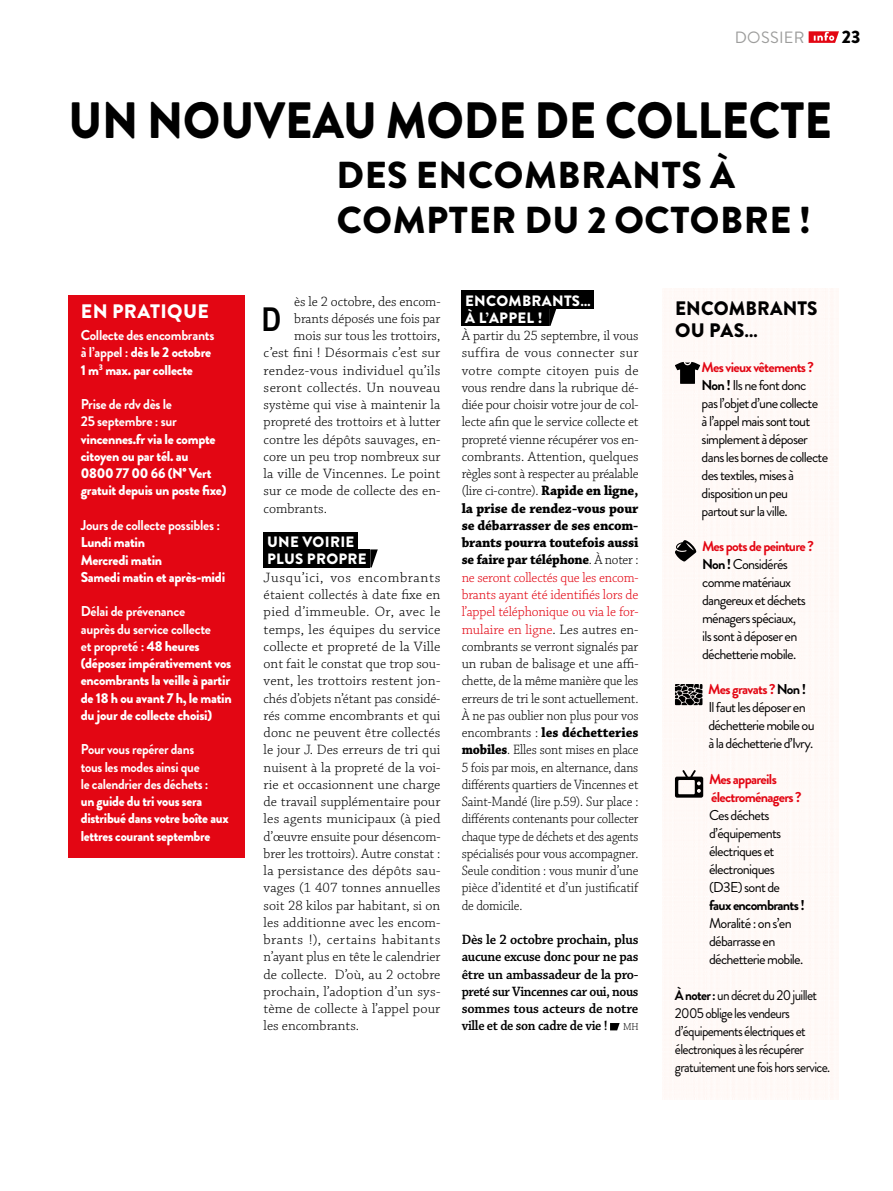
<style>
.page{position:relative;width:893px;height:1191px;background:#fff}
.page>*{position:absolute;margin:0;border:0;box-sizing:border-box;transform-origin:0 0}
.t1{font:900 51px "Brandon Grotesque";color:#000;scale:.92 1}
.t2{font:900 37.5px/45px "Brandon Grotesque";letter-spacing:.015em;color:#000}
.t3{font:700 32.85px "Arial Narrow";color:#000}
.t4{font:900 19.5px/22.5px "Brandon Grotesque";letter-spacing:.005em;color:#000}
.t5{font:900 19.5px "Brandon Grotesque";letter-spacing:.02em;color:#fff}
.t6{font:900 18px "Brandon Grotesque";color:#000}
.t7{font:16.35px "Brandon Grotesque";letter-spacing:.02em;color:#9d9d9c}
.t8{font:900 15px/17.2px "Brandon Grotesque";letter-spacing:.02em;color:#fff}
.t9{font:300 14.25px/17.2px "Chaparral Pro";color:#000;text-align:justify}
.t10{font:14.25px/18px "Brandon Grotesque";letter-spacing:-.05em;color:#000}
.t11{font:900 14.25px/17.2px "Brandon Grotesque";letter-spacing:-.02em;color:#fff}
.t12{font:600 14.25px/17.2px "Chaparral Pro";letter-spacing:-.02em;color:#000;text-align:justify;scale:.96 1}
.t13{font:14.25px/18px "Brandon Grotesque";letter-spacing:-.05em;color:#000;scale:.94 1}
.t14{font:700 14.25px/17.2px "Brandon Grotesque";letter-spacing:-.02em;color:#fff}
.t15{font:900 14.25px/17.2px "Brandon Grotesque";letter-spacing:-.02em;color:#fff;scale:.94 1}
.t16{font:700 14.25px/17.2px "Brandon Grotesque";letter-spacing:-.02em;color:#fff;scale:.94 1}
.t17{font:700 14.25px/18px "Brandon Grotesque";letter-spacing:-.05em;color:#e30613}
.t18{font:300 14.25px "Chaparral Pro";letter-spacing:.02em;color:#000}
.t19{font:700 14.25px "Brandon Grotesque";letter-spacing:-.05em;color:#000}
.t20{font:300 10.5px "Chaparral Pro";color:#000;scale:.94 1}
.s1{font-weight:900}
.s2{font-weight:700}
.s3{color:#e30613}
.s4{font-weight:700;color:#e30613}
</style>
<div class="page">
<div style="left:264px;top:532px;width:94px;height:18px;background:#000"></div>
<div style="left:264px;top:549px;width:106px;height:18px;background:#000"></div>
<svg style="left:370px;top:549px;width:8px;height:18px"></svg>
<div style="left:462px;top:291px;width:132px;height:18px;background:#000"></div>
<div style="left:462px;top:308px;width:87px;height:18px;background:#000"></div>
<svg style="left:549px;top:309px;width:8px;height:17px"></svg>
<svg style="left:610px;top:1023px;width:10px;height:7px"></svg>
<div style="left:68px;top:295px;width:177px;height:563px;background:#e30613"></div>
<img style="left:664px;top:288px;width:174px;height:811px">
<svg style="left:675px;top:362px;width:25px;height:22px"></svg>
<svg style="left:675px;top:540px;width:21px;height:21px"></svg>
<svg style="left:675px;top:684px;width:27px;height:21px"></svg>
<svg style="left:675px;top:770px;width:28px;height:27px"></svg>
<svg style="left:809px;top:31px;width:30px;height:12px"></svg>
<p class="t7" style="left:735px;top:26px;width:71px">DOSSIER</p>
<p class="t6" style="left:842px;top:24px;width:20px">23</p>
<h1 class="t1" style="left:68px;top:84px;width:831px">UN NOUVEAU MODE DE COLLECTE</h1>
<h2 class="t2" style="left:337px;top:153px;width:476px">DES ENCOMBRANTS À<br>COMPTER DU 2 OCTOBRE !</h2>
<h3 class="t5" style="left:81px;top:297px;width:129px">EN PRATIQUE</h3>
<p class="t14" style="left:81px;top:327px;width:135px">Collecte des encombrants à l’appel : <span class="s1">dès le 2 octobre<br>1 m</span><sup>3</sup> <span class="s1">max. par collecte</span></p>
<p class="t14" style="left:81px;top:396px;width:98px">Prise de rdv dès le<br>25 septembre : sur</p>
<p class="t11" style="left:81px;top:430px;width:147px">vincennes.fr via le compte citoyen ou par tél. au<br>0800 77 00 66 (N° Vert gratuit depuis un poste fixe)</p>
<p class="t14" style="left:81px;top:516px;width:141px">Jours de collecte possibles :</p>
<p class="t11" style="left:81px;top:534px;width:146px">Lundi matin<br>Mercredi matin<br>Samedi matin et après-midi</p>
<p class="t11" style="left:81px;top:603px;width:153px"><span class="s2">Délai de prévenance<br>auprès du service collecte<br>et propreté :</span> 48 heures (déposez impérativement vos encombrants la veille à partir de 18 h ou avant 7 h, le matin du jour de collecte choisi)</p>
<p class="t16" style="left:81px;top:741px;width:137px">Pour vous repérer dans tous les modes ainsi que le calendrier des déchets :</p>
<p class="t15" style="left:81px;top:792px;width:159px">un guide du tri vous sera distribué dans votre boîte aux lettres courant septembre</p>
<p class="t9" style="left:294px;top:293px;width:148px">ès le 2 octobre, des encom-</p>
<p class="t9" style="left:294px;top:310px;width:148px">brants déposés une fois par</p>
<p class="t9" style="left:294px;top:328px;width:148px">mois sur tous les trottoirs,</p>
<p class="t9" style="left:264px;top:345px;width:178px">c’est fini ! Désormais c’est sur</p>
<p class="t18" style="left:264px;top:362px;width:178px">rendez-vous individuel qu’ils</p>
<p class="t9" style="left:264px;top:379px;width:178px">seront collectés. Un nouveau</p>
<p class="t9" style="left:264px;top:397px;width:178px">système qui vise à maintenir la</p>
<p class="t9" style="left:264px;top:414px;width:178px">propreté des trottoirs et à lutter</p>
<p class="t9" style="left:264px;top:431px;width:178px">contre les dépôts sauvages, en-</p>
<p class="t9" style="left:264px;top:448px;width:178px">core un peu trop nombreux sur</p>
<p class="t9" style="left:264px;top:466px;width:178px">la ville de Vincennes. Le point</p>
<p class="t9" style="left:264px;top:483px;width:178px">sur ce mode de collecte des en-</p>
<p class="t9" style="left:264px;top:500px;width:65px">combrants.</p>
<p class="t8" style="left:267px;top:533px;width:101px">UNE VOIRIE<br>PLUS PROPRE</p>
<p class="t9" style="left:264px;top:569px;width:178px">Jusqu’ici, vos encombrants étaient collectés à date fixe en pied d’immeuble. Or, avec le temps, les équipes du service collecte et propreté de la Ville ont fait le constat que trop sou&shy;vent, les trottoirs restent jon&shy;chés d’objets n’étant pas considé&shy;rés comme encombrants et qui donc ne peuvent être collectés le jour J. Des erreurs de tri qui nuisent à la propreté de la voi&shy;rie et occasionnent une charge de travail supplémentaire pour les agents municipaux (à pied d’œuvre ensuite pour désencom&shy;brer les trottoirs). Autre constat : la persistance des dépôts sau&shy;vages (1 407 tonnes annuelles soit 28 kilos par habitant, si on les additionne avec les encom&shy;brants !), certains habitants n’ayant plus en tête le calendrier de collecte. D’où, au 2 octobre prochain, l’adoption d’un sys&shy;tème de collecte à l’appel pour les encombrants.</p>
<h3 class="t3" style="left:262px;top:295px;width:21px">D</h3>
<p class="t8" style="left:465px;top:292px;width:127px">ENCOMBRANTS…<br>À L’APPEL !</p>
<p class="t9" style="left:462px;top:328px;width:178px">À partir du 25 septembre, il vous suffira de vous connecter sur votre compte citoyen puis de vous rendre dans la rubrique dé&shy;diée pour choisir votre jour de col&shy;lecte afin que le service collecte et propreté vienne récupérer vos en&shy;combrants. Attention, quelques règles sont à respecter au préalable (lire ci-contre). <span class="s2">Rapide en ligne, la prise de rendez-vous pour se débarrasser de ses encom&shy;brants pourra toutefois aussi se faire par téléphone</span>. À noter : <span class="s3">ne seront collectés que les encom&shy;brants ayant été identifiés lors de l’appel téléphonique ou via le for&shy;mulaire en ligne</span>. Les autres en&shy;combrants se verront signalés par un ruban de balisage et une affi&shy;chette, de la même manière que les erreurs de tri le sont actuellement.<br>À ne pas oublier non plus pour vos encombrants : <span class="s2">les déchetteries mobiles</span>. Elles sont mises en place 5 fois par mois, en alternance, dans différents quartiers de Vincennes et Saint-Mandé (lire p.59). Sur place : différents contenants pour collecter chaque type de déchets et des agents spécialisés pour vous accompagner.<br>Seule condition : vous munir d’une pièce d’identité et d’un justificatif de domicile.</p>
<p class="t12" style="left:462px;top:931px;width:186px">Dès le 2 octobre prochain, plus aucune excuse donc pour ne pas être un ambassadeur de la pro&shy;preté sur Vincennes car oui, nous sommes tous acteurs de notre ville et de son cadre de vie !</p>
<p class="t20" style="left:623px;top:1021px;width:18px">MH</p>
<h3 class="t4" style="left:675px;top:297px;width:144px">ENCOMBRANTS<br>OU PAS…</h3>
<p class="t10" style="left:702px;top:358px;width:128px"><span class="s4">Mes vieux vêtements ?<br></span><span class="s2">Non !</span> Ils ne font donc<br>pas l’objet d’une collecte<br>à l’appel mais sont tout simplement à déposer dans les bornes de collecte des textiles, mises à disposition un peu partout sur la ville.</p>
<p class="t10" style="left:702px;top:538px;width:113px"><span class="s4">Mes pots de peinture ?<br></span><span class="s2">Non !</span> Considérés comme matériaux dangereux et déchets ménagers spéciaux,<br>ils sont à déposer en déchetterie mobile.</p>
<p class="t10" style="left:708px;top:681px;width:108px"><span class="s4">Mes gravats ?</span> <span class="s2">Non !<br></span>Il faut les déposer en déchetterie mobile ou à la déchetterie d’Ivry.</p>
<p class="t17" style="left:709px;top:770px;width:94px">Mes appareils électroménagers ?</p>
<p class="t10" style="left:709px;top:806px;width:74px">Ces déchets d’équipements électriques et électroniques (D3E) sont de</p>
<p class="t19" style="left:709px;top:894px;width:97px">faux encombrants !</p>
<p class="t10" style="left:709px;top:914px;width:96px">Moralité : on s’en débarrasse en déchetterie mobile.</p>
<p class="t13" style="left:675px;top:986px;width:167px"><span class="s2">À noter :</span> un décret du 20 juillet<br>2005 oblige les vendeurs d’équipements électriques et électroniques à les récupérer gratuitement une fois hors service.</p>
</div>
